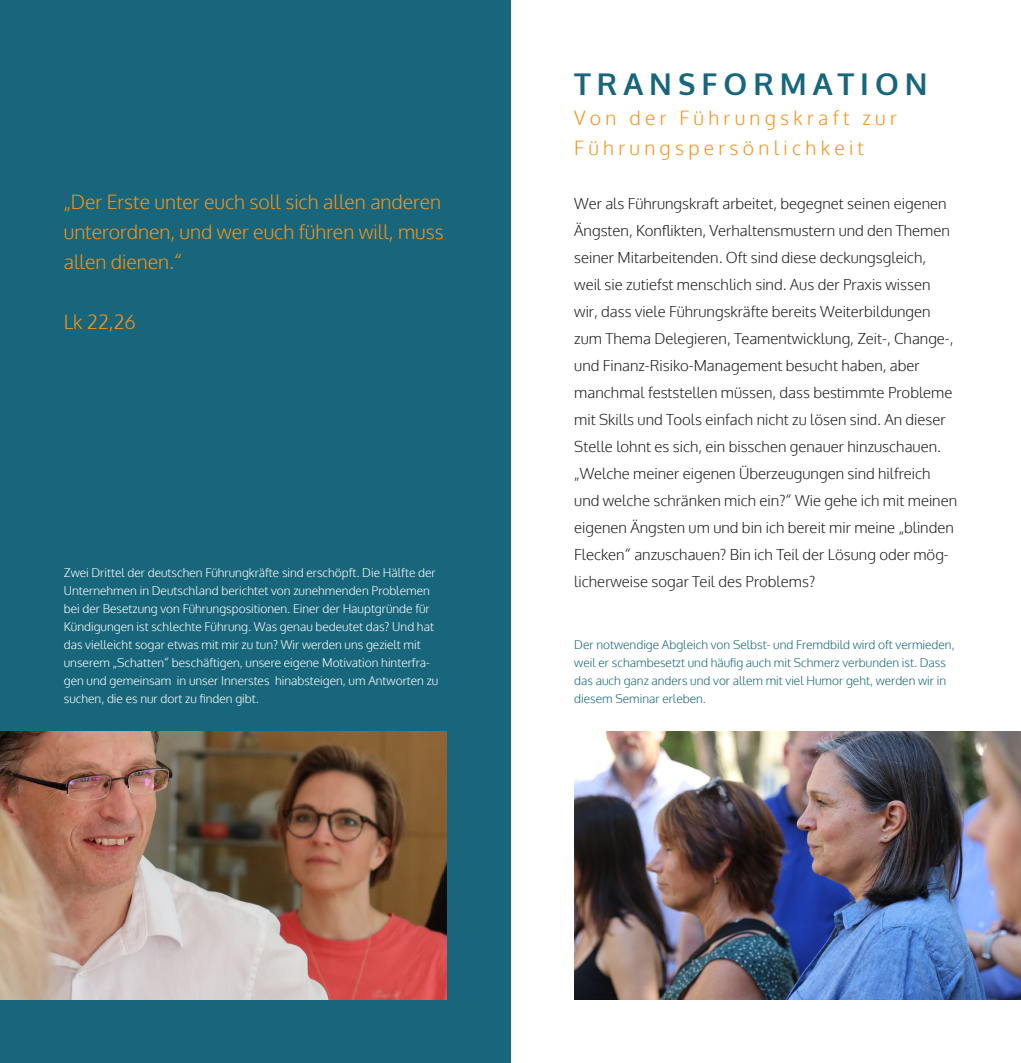
<style>
.page{position:relative;width:1021px;height:1063px;background:#fff}
.page>*{position:absolute;margin:0;border:0;box-sizing:border-box;transform-origin:0 0}
.t1{font:700 30px "Oxygen";letter-spacing:.2em;color:#18667b}
.t2{font:300 19.5px/30px "Oxygen";color:#f7931d}
.t3{font:300 19.5px/30px "Oxygen";letter-spacing:.22em;color:#f7931d}
.t4{font:300 15px/27px "Oxygen";color:#231f20}
.t5{font:300 12px/18px "Oxygen";color:#fff}
.t6{font:300 12px/18px "Oxygen";color:#18667b}
</style>
<div class="page">
<img style="left:574px;top:731px;width:446px;height:268px">
<div style="left:0;top:0;width:510px;height:1063px;background:#18667b"></div>
<img style="left:0;top:731px;width:446px;height:268px">
<h2 class="t2" style="left:64px;top:188px;width:381px">„Der Erste unter euch soll sich allen anderen unterordnen, und wer euch führen will, muss allen dienen.“</h2>
<h2 class="t2" style="left:64px;top:308px;width:74px">Lk 22,26</h2>
<p class="t5" style="left:64px;top:564px;width:376px">Zwei Drittel der deutschen Führungkräfte sind erschöpft. Die Hälfte der Unternehmen in Deutschland berichtet von zunehmenden Problemen bei der Besetzung von Führungspositionen. Einer der Hauptgründe für Kündigungen ist schlechte Führung. Was genau bedeutet das? Und hat das vielleicht sogar etwas mit mir zu tun? Wir werden uns gezielt mit unserem „Schatten“ beschäftigen, unsere eigene Motivation hinterfra&shy;gen und gemeinsam in unser Innerstes hinabsteigen, um Antworten zu suchen, die es nur dort zu finden gibt.</p>
<h1 class="t1" style="left:574px;top:65px;width:355px">TRANSFORMATION</h1>
<h2 class="t3" style="left:574px;top:103px;width:324px">Von der Führungskraft zur<br>Führungspersönlichkeit</h2>
<p class="t4" style="left:574px;top:190px;width:384px">Wer als Führungskraft arbeitet, begegnet seinen eigenen Ängsten, Konflikten, Verhaltensmustern und den Themen seiner Mitarbeitenden. Oft sind diese deckungsgleich,<br>weil sie zutiefst menschlich sind. Aus der Praxis wissen wir, dass viele Führungskräfte bereits Weiterbildungen zum Thema Delegieren, Teamentwicklung, Zeit-, Change-, und Finanz-Risiko-Management besucht haben, aber manchmal feststellen müssen, dass bestimmte Probleme mit Skills und Tools einfach nicht zu lösen sind. An dieser Stelle lohnt es sich, ein bisschen genauer hinzuschauen. „Welche meiner eigenen Überzeugungen sind hilfreich und welche schränken mich ein?“ Wie gehe ich mit meinen eigenen Ängsten um und bin ich bereit mir meine „blinden Flecken“ anzuschauen? Bin ich Teil der Lösung oder mög&shy;licherweise sogar Teil des Problems?</p>
<p class="t6" style="left:574px;top:636px;width:382px">Der notwendige Abgleich von Selbst- und Fremdbild wird oft vermieden, weil er schambesetzt und häufig auch mit Schmerz verbunden ist. Dass das auch ganz anders und vor allem mit viel Humor geht, werden wir in diesem Seminar erleben.</p>
</div>
